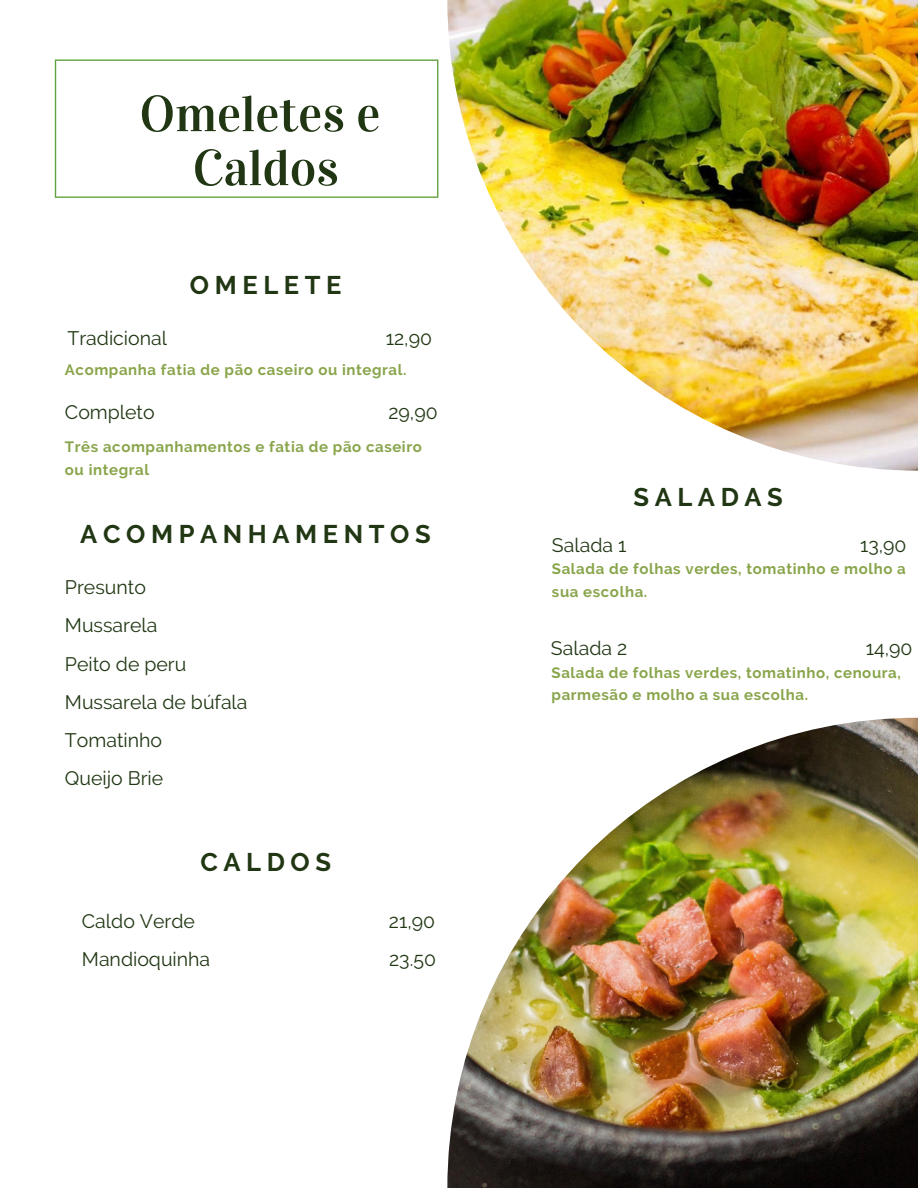
<style>
.page{position:relative;width:918px;height:1188px;background:#fff}
.page>*{position:absolute;margin:0;border:0;box-sizing:border-box;transform-origin:0 0}
.t1{font:50.55px/54px "Vidaloka";color:#213714;text-align:center}
.t2{font:700 25.5px "Raleway";letter-spacing:.22em;color:#213714}
.t3{font:19.5px/38.2px "Raleway";color:#213714}
.t4{font:700 15px/22.5px "Raleway";letter-spacing:.04em;color:#89a54b}
</style>
<div class="page">
<svg style="left:55px;top:59px;width:383px;height:139px"></svg>
<img style="left:447px;top:0;width:471px;height:471px">
<img style="left:447px;top:718px;width:471px;height:470px">
<h1 class="t1" style="left:140px;top:87px;width:242px">Omeletes e<br>Caldos</h1>
<h2 class="t2" style="left:190px;top:270px;width:153px">OMELETE</h2>
<h3 class="t3" style="left:68px;top:319px;width:101px">Tradicional</h3>
<h3 class="t3" style="left:386px;top:319px;width:48px">12,90</h3>
<p class="t4" style="left:65px;top:359px;width:343px">Acompanha fatia de pão caseiro ou integral.</p>
<h3 class="t3" style="left:65px;top:393px;width:91px">Completo</h3>
<h3 class="t3" style="left:388px;top:393px;width:51px">29,90</h3>
<p class="t4" style="left:65px;top:436px;width:358px">Três acompanhamentos e fatia de pão caseiro ou integral</p>
<h2 class="t2" style="left:80px;top:519px;width:352px">ACOMPANHAMENTOS</h2>
<h3 class="t3" style="left:65px;top:568px;width:184px">Presunto<br>Mussarela<br>Peito de peru<br>Mussarela de búfala<br>Tomatinho<br>Queijo Brie</h3>
<h2 class="t2" style="left:200px;top:848px;width:132px">CALDOS</h2>
<h3 class="t3" style="left:82px;top:902px;width:115px">Caldo Verde</h3>
<h3 class="t3" style="left:389px;top:902px;width:48px">21,90</h3>
<h3 class="t3" style="left:82px;top:940px;width:130px">Mandioquinha</h3>
<h3 class="t3" style="left:389px;top:940px;width:48px">23.50</h3>
<h2 class="t2" style="left:634px;top:482px;width:151px">SALADAS</h2>
<h3 class="t3" style="left:552px;top:526px;width:76px">Salada 1</h3>
<h3 class="t3" style="left:860px;top:526px;width:48px">13,90</h3>
<p class="t4" style="left:552px;top:558px;width:355px">Salada de folhas verdes, tomatinho e molho a sua escolha.</p>
<h3 class="t3" style="left:551px;top:629px;width:78px">Salada 2</h3>
<h3 class="t3" style="left:866px;top:629px;width:48px">14,90</h3>
<p class="t4" style="left:552px;top:661px;width:351px">Salada de folhas verdes, tomatinho, cenoura, parmesão e molho a sua escolha.</p>
</div>
